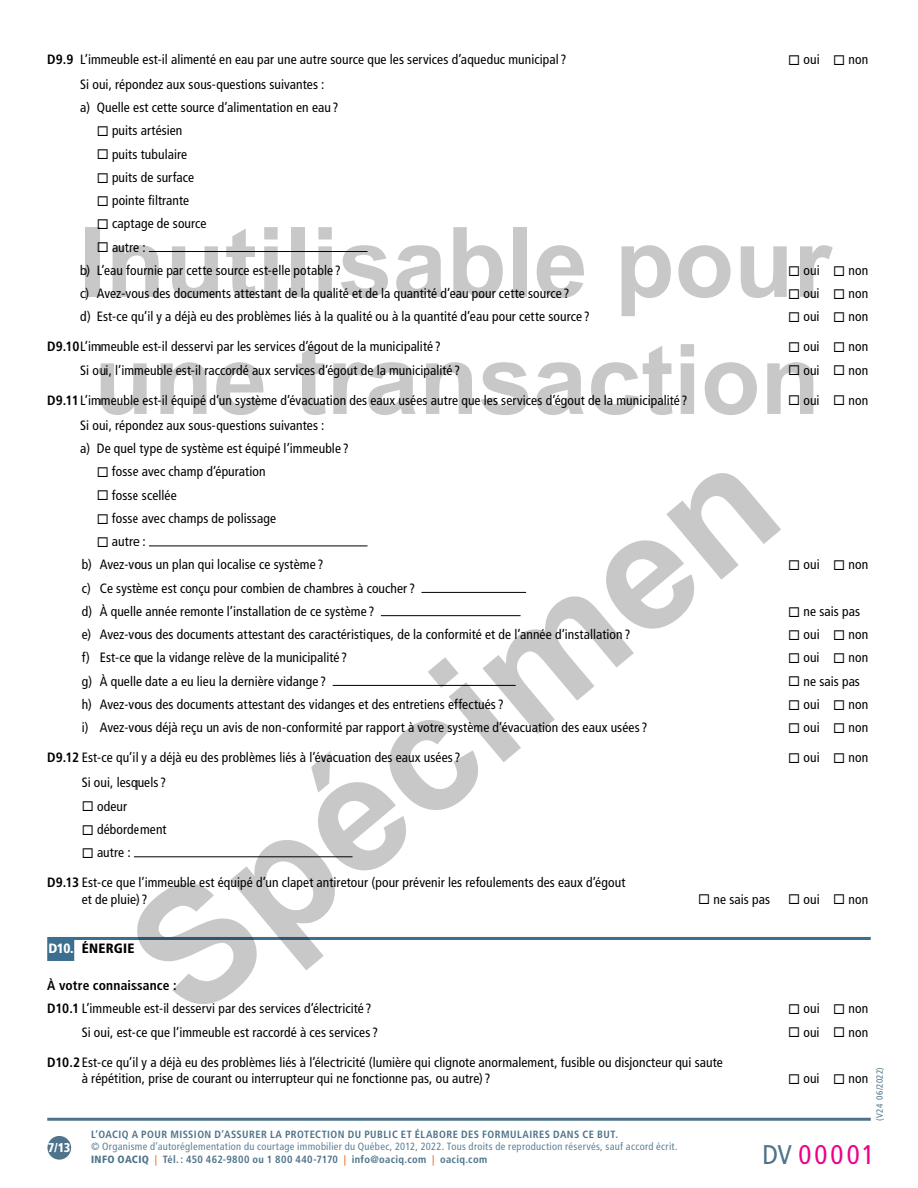
<style>
.page{position:relative;width:918px;height:1188px;background:#fff}
.page>*{position:absolute;margin:0;border:0;box-sizing:border-box;transform-origin:0 0}
.t1{font:condensed 27px "Frutiger LT Std";letter-spacing:.115em;color:#ec008c}
.t2{font:condensed 13.5px/23.2px "Frutiger LT Std";letter-spacing:.005em;color:#000}
.t3{font:900 condensed 13.5px "Frutiger LT Std";letter-spacing:.025em;color:#000}
.t4{font:900 condensed 12.75px "Frutiger LT Std";color:#fff}
.t5{font:condensed 10.5px/12.6px "Frutiger LT Std";letter-spacing:.03em;color:#5f8196}
.t6{font:700 condensed 10.5px "Frutiger LT Std";letter-spacing:.045em;color:#4e738a}
.t7{font:condensed 9px "Frutiger LT Std";letter-spacing:.02em;color:#4e738a}
.s1{font-weight:700}
.s2{color:#fff}
.s3{font-weight:900;color:#4e738a}
.s4{font-weight:700;color:#ee7623}
.s5{font-weight:700;color:#4e738a}
.s6{color:#4e738a}
</style>
<div class="page">
<div style="left:47px;top:1136px;width:24px;height:24px;background:#4e738a;border-radius:50%"></div>
<hr style="left:47px;top:1118px;width:824px;height:3px;background:#4e738a">
<hr style="left:47px;top:937px;width:824px;height:3px;background:#3b6e8f">
<div style="left:47px;top:940px;width:27px;height:21px;background:#3b6e8f"></div>
<hr style="left:149px;top:251px;width:219px;height:1px;background:#000">
<hr style="left:134px;top:857px;width:219px;height:1px;background:#000">
<svg style="left:137px;top:473px;width:644px;height:531px"></svg>
<div style="left:85px;top:227px;width:14px;height:70px;background:#c9c8c8"></div>
<svg style="left:113px;top:245px;width:46px;height:52px"></svg>
<svg style="left:172px;top:246px;width:46px;height:52px"></svg>
<svg style="left:226px;top:229px;width:30px;height:69px"></svg>
<svg style="left:264px;top:227px;width:14px;height:70px"></svg>
<div style="left:291px;top:227px;width:14px;height:70px;background:#c9c8c8"></div>
<svg style="left:318px;top:227px;width:14px;height:70px"></svg>
<svg style="left:341px;top:245px;width:47px;height:53px"></svg>
<svg style="left:396px;top:245px;width:48px;height:53px"></svg>
<svg style="left:453px;top:227px;width:50px;height:71px"></svg>
<div style="left:514px;top:227px;width:13px;height:70px;background:#c9c8c8"></div>
<svg style="left:537px;top:245px;width:47px;height:53px"></svg>
<svg style="left:622px;top:245px;width:49px;height:71px"></svg>
<svg style="left:678px;top:245px;width:53px;height:53px"></svg>
<svg style="left:741px;top:246px;width:46px;height:52px"></svg>
<svg style="left:800px;top:245px;width:33px;height:52px"></svg>
<svg style="left:101px;top:363px;width:46px;height:52px"></svg>
<svg style="left:160px;top:362px;width:47px;height:52px"></svg>
<svg style="left:216px;top:362px;width:48px;height:53px"></svg>
<svg style="left:296px;top:346px;width:30px;height:69px"></svg>
<svg style="left:333px;top:362px;width:83px;height:53px"></svg>
<svg style="left:426px;top:362px;width:46px;height:52px"></svg>
<svg style="left:481px;top:362px;width:47px;height:53px"></svg>
<svg style="left:536px;top:362px;width:48px;height:53px"></svg>
<svg style="left:591px;top:346px;width:82px;height:69px"></svg>
<svg style="left:681px;top:344px;width:13px;height:70px"></svg>
<svg style="left:705px;top:362px;width:52px;height:53px"></svg>
<svg style="left:767px;top:362px;width:46px;height:52px"></svg>
<p class="t2" style="left:47px;top:48px;width:521px"><span class="s1">D9.9</span> L’immeuble est-il alimenté en eau par une autre source que les services d’aqueduc municipal ?</p>
<p class="t2" style="left:788px;top:48px;width:82px">◻ oui ◻ non</p>
<p class="t2" style="left:80px;top:73px;width:260px">Si oui, répondez aux sous-questions suivantes :<br>a) Quelle est cette source d’alimentation en eau ?</p>
<p class="t2" style="left:97px;top:119px;width:87px">◻ puits artésien</p>
<p class="t2" style="left:97px;top:143px;width:92px">◻ puits tubulaire</p>
<p class="t2" style="left:97px;top:166px;width:99px">◻ puits de surface</p>
<p class="t2" style="left:97px;top:189px;width:94px">◻ pointe filtrante</p>
<p class="t2" style="left:97px;top:212px;width:111px">◻ captage de source</p>
<p class="t2" style="left:80px;top:236px;width:262px;text-indent:16px">◻ autre :<br>b) L’eau fournie par cette source est-elle potable ?</p>
<p class="t2" style="left:788px;top:259px;width:82px">◻ oui ◻ non</p>
<p class="t2" style="left:80px;top:282px;width:491px">c) Avez-vous des documents attestant de la qualité et de la quantité d’eau pour cette source ?</p>
<p class="t2" style="left:788px;top:282px;width:82px">◻ oui ◻ non</p>
<p class="t2" style="left:80px;top:305px;width:511px">d) Est-ce qu’il y a déjà eu des problèmes liés à la qualité ou à la quantité d’eau pour cette source ?</p>
<p class="t2" style="left:788px;top:305px;width:82px">◻ oui ◻ non</p>
<p class="t2" style="left:47px;top:335px;width:395px"><span class="s1">D9.10</span>L’immeuble est-il desservi par les services d’égout de la municipalité ?</p>
<p class="t2" style="left:788px;top:335px;width:82px">◻ oui ◻ non</p>
<p class="t2" style="left:80px;top:359px;width:382px">Si oui, l’immeuble est-il raccordé aux services d’égout de la municipalité ?</p>
<p class="t2" style="left:788px;top:359px;width:82px">◻ oui ◻ non</p>
<p class="t2" style="left:47px;top:389px;width:642px"><span class="s1">D9.11</span>L’immeuble est-il équipé d’un système d’évacuation des eaux usées autre que les services d’égout de la municipalité ?</p>
<p class="t2" style="left:788px;top:389px;width:82px">◻ oui ◻ non</p>
<p class="t2" style="left:80px;top:414px;width:270px">Si oui, répondez aux sous-questions suivantes :<br>a) De quel type de système est équipé l’immeuble ?</p>
<p class="t2" style="left:97px;top:460px;width:170px">◻ fosse avec champ d’épuration</p>
<p class="t2" style="left:97px;top:483px;width:82px">◻ fosse scellée</p>
<p class="t2" style="left:97px;top:507px;width:181px">◻ fosse avec champs de polissage</p>
<p class="t2" style="left:82px;top:530px;width:243px;text-indent:15px">◻ autre :<br>b) Avez-vous un plan qui localise ce système ?</p>
<p class="t2" style="left:788px;top:553px;width:82px">◻ oui ◻ non</p>
<p class="t2" style="left:82px;top:576px;width:335px">c) Ce système est conçu pour combien de chambres à coucher ? d) À quelle année remonte l’installation de ce système ?</p>
<p class="t2" style="left:788px;top:600px;width:73px">◻ ne sais pas</p>
<p class="t2" style="left:82px;top:623px;width:550px">e) Avez-vous des documents attestant des caractéristiques, de la conformité et de l’année d’installation ?</p>
<p class="t2" style="left:788px;top:623px;width:82px">◻ oui ◻ non</p>
<p class="t2" style="left:82px;top:646px;width:267px">f) Est-ce que la vidange relève de la municipalité ?</p>
<p class="t2" style="left:788px;top:646px;width:82px">◻ oui ◻ non</p>
<p class="t2" style="left:82px;top:669px;width:246px">g) À quelle date a eu lieu la dernière vidange ?</p>
<p class="t2" style="left:788px;top:669px;width:73px">◻ ne sais pas</p>
<p class="t2" style="left:82px;top:693px;width:423px">h) Avez-vous des documents attestant des vidanges et des entretiens effectués ?</p>
<p class="t2" style="left:788px;top:693px;width:82px">◻ oui ◻ non</p>
<p class="t2" style="left:82px;top:716px;width:567px">i) Avez-vous déjà reçu un avis de non-conformité par rapport à votre système d’évacuation des eaux usées ?</p>
<p class="t2" style="left:788px;top:716px;width:82px">◻ oui ◻ non</p>
<p class="t2" style="left:47px;top:746px;width:415px"><span class="s1">D9.12</span> Est-ce qu’il y a déjà eu des problèmes liés à l’évacuation des eaux usées ?</p>
<p class="t2" style="left:788px;top:746px;width:82px">◻ oui ◻ non</p>
<p class="t2" style="left:82px;top:771px;width:86px">Si oui, lesquels ?</p>
<p class="t2" style="left:82px;top:794px;width:47px">◻ odeur</p>
<p class="t2" style="left:82px;top:818px;width:86px">◻ débordement</p>
<p class="t2" style="left:82px;top:841px;width:50px">◻ autre :</p>
<p class="t2" style="left:82px;top:874px;width:545px;line-height:16.5px;text-indent:-35px"><span class="s1">D9.13</span> Est-ce que l’immeuble est équipé d’un clapet antiretour (pour prévenir les refoulements des eaux d’égout et de pluie) ?</p>
<p class="t2" style="left:698px;top:887px;width:73px">◻ ne sais pas</p>
<p class="t2" style="left:788px;top:887px;width:82px">◻ oui ◻ non</p>
<p class="t3" style="left:48px;top:941px;width:88px"><span class="s2">D10.</span> ÉNERGIE</p>
<p class="t2" style="left:47px;top:974px;width:326px"><span class="s1">À votre connaissance :<br>D10.1</span> L’immeuble est-il desservi par des services d’électricité ?</p>
<p class="t2" style="left:788px;top:997px;width:82px">◻ oui ◻ non</p>
<p class="t2" style="left:82px;top:1021px;width:298px">Si oui, est-ce que l’immeuble est raccordé à ces services ?</p>
<p class="t2" style="left:788px;top:1021px;width:82px">◻ oui ◻ non</p>
<p class="t2" style="left:82px;top:1054px;width:643px;line-height:16.5px;text-indent:-35px"><span class="s1">D10.2</span>Est-ce qu’il y a déjà eu des problèmes liés à l’électricité (lumière qui clignote anormalement, fusible ou disjoncteur qui saute à répétition, prise de courant ou interrupteur qui ne fonctionne pas, ou autre) ?</p>
<p class="t2" style="left:788px;top:1067px;width:82px">◻ oui ◻ non</p>
<p class="t7" style="left:874px;top:1121px;width:55px;rotate:-90deg">(V24 06/2022)</p>
<p class="t4" style="left:48px;top:1140px;width:24px">7/13</p>
<p class="t6" style="left:91px;top:1128px;width:529px">L’OACIQ A POUR MISSION D’ASSURER LA PROTECTION DU PUBLIC ET ÉLABORE DES FORMULAIRES DANS CE BUT.</p>
<p class="t5" style="left:91px;top:1141px;width:588px">© Organisme d’autoréglementation du courtage immobilier du Québec, 2012, 2022. Tous droits de reproduction réservés, sauf accord écrit.<br><span class="s3">INFO OACIQ</span> <span class="s4">|</span> <span class="s5">Tél. : 450 462-9800 ou 1 800 440-7170</span> <span class="s4">|</span> <span class="s5">info@oaciq.com</span> <span class="s4">|</span> <span class="s5">oaciq.com</span></p>
<h1 class="t1" style="left:762px;top:1139px;width:114px"><span class="s6">DV</span> 00001</h1>
</div>
